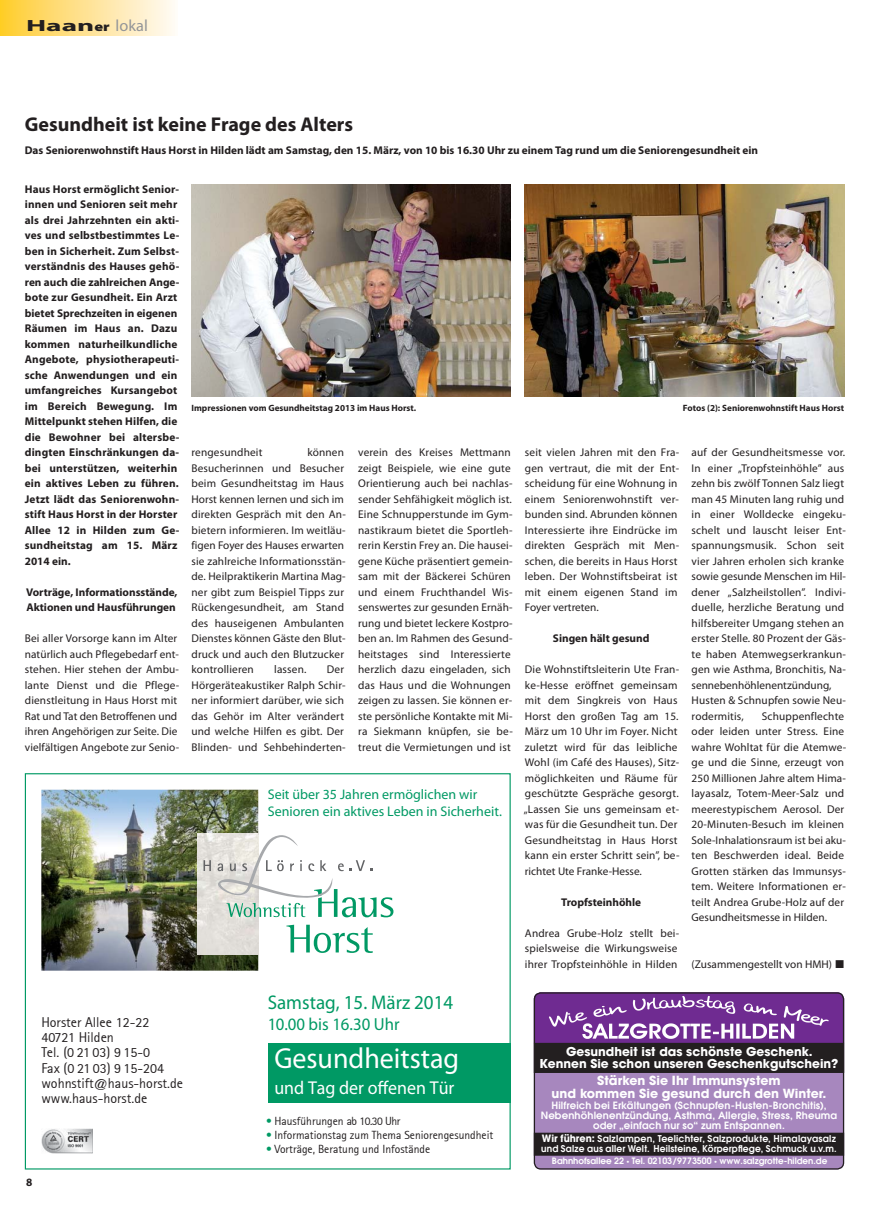
<style>
.page{position:relative;width:869px;height:1205px;background:#fff}
.page>*{position:absolute;margin:0;border:0;box-sizing:border-box;transform-origin:0 0}
.t1{font:800 29.12px "Rotis Sans Serif";color:#fff;scale:.96 1}
.t2{font:700 20px "Myriad Pro";color:#231f20}
.t3{font:800 19.75px "Rotis Sans Serif";color:#009964;scale:.96 1}
.t4{font:800 18.62px "Rotis Sans Serif";color:#fff;scale:.96 1}
.t5{font:800 17.5px "Rotis Sans Serif";color:#009964;scale:.96 1}
.t6{font:16.25px "Myriad Pro";color:#939598}
.t7{font:14px/15.1px "Rotis Sans Serif";color:#231f20}
.t8{font:800 14px/16.8px "Rotis Sans Serif";color:#009964}
.t9{font:700 12.5px/13.1px "Avant Garde LT";color:#fff;text-align:center}
.t10{font:700 12.25px/11.9px "Avant Garde LT";color:#fff;text-align:center}
.t11{font:11.62px "Rotis Sans Serif";color:#231f20}
.t12{font:11.25px/15.5px "Myriad Pro";letter-spacing:.015em;color:#231f20}
.t13{font:700 11.25px/15.5px "Myriad Pro";letter-spacing:.015em;color:#231f20}
.t14{font:600 10px/10px "Avant Garde LT";letter-spacing:.015em;color:#fff;text-align:center}
.t15{font:600 9.38px/10px "Avant Garde LT";letter-spacing:.02em;color:#fff}
.t16{font:700 9.12px "Myriad Pro";color:#231f20}
.t17{font:600 8.75px "Avant Garde LT";color:#fff}
.s1{font-weight:700;color:#231f20}
.s2{font-weight:900;font-size:13px;color:#231f20}
.s3{color:#009964}
.s4{font-weight:700;font-size:10px}
.s5{font-family:"Futura LT";font-weight:700}
</style>
<div class="page">
<div style="left:0;top:0;width:177px;height:35px;background:linear-gradient(to right,#ffcc30,#fffaf9)"></div>
<img style="left:41px;top:790px;width:217px;height:180px">
<img style="left:197px;top:833px;width:61px;height:122px">
<svg style="left:286px;top:925px;width:86px;height:28px"></svg>
<svg style="left:203px;top:860px;width:8px;height:11px"></svg>
<svg style="left:217px;top:835px;width:176px;height:82px"></svg>
<div style="left:268px;top:1043px;width:242px;height:59px;background:#009964"></div>
<img style="left:41px;top:1128px;width:51px;height:25px">
<div style="left:533px;top:992px;width:310px;height:177px;background:#a787be;border-radius:7px"></div>
<svg style="left:535px;top:992px;width:308px;height:163px"></svg>
<img style="left:547px;top:994px;width:283px;height:46px">
<div style="left:533px;top:992px;width:310px;height:177px;border:1px solid #231f20;border-radius:6px"></div>
<img style="left:191px;top:184px;width:319px;height:213px">
<img style="left:524px;top:184px;width:319px;height:213px">
<h3 class="t6" style="left:26px;top:20px;width:123px"><span class="s1">Haan</span><span class="s2">er</span> lokal</h3>
<h2 class="t2" style="left:25px;top:116px;width:330px">Gesundheit ist keine Frage des Alters</h2>
<p class="t13" style="left:25px;top:144px;width:734px">Das Seniorenwohnstift Haus Horst in Hilden lädt am Samstag, den 15. März, von 10 bis 16.30 Uhr zu einem Tag rund um die Seniorengesundheit ein</p>
<p class="t13" style="left:25px;top:182px;width:156px">Haus Horst ermöglicht Senior - innen und Senioren seit mehr als drei Jahrzehnten ein akti&shy;ves und selbstbestimmtes Le&shy;ben in Sicherheit. Zum Selbst&shy;verständnis des Hauses gehö&shy;ren auch die zahlreichen Ange&shy;bote zur Gesundheit. Ein Arzt bietet Sprechzeiten in eigenen<br>Räumen im Haus an. Dazu kommen naturheilkundliche<br>Angebote, physiotherapeuti&shy;sche Anwendungen und ein umfangreiches Kursangebot im Bereich Bewegung. Im<br>Mittelpunkt stehen Hilfen, die die Bewohner bei altersbe&shy;dingten Einschränkungen da&shy;bei unterstützen, weiterhin ein aktives Leben zu führen.<br>Jetzt lädt das Seniorenwohn&shy;stift Haus Horst in der Horster<br>Allee 12 in Hilden zum Ge&shy;sundheitstag am 15. März<br>2014 ein.</p>
<p class="t13" style="left:26px;top:585px;width:153px">Vorträge, Informationsstände,<br>Aktionen und Hausführungen</p>
<p class="t12" style="left:25px;top:631px;width:156px">Bei aller Vorsorge kann im Alter natürlich auch Pflegebedarf ent&shy;stehen. Hier stehen der Ambu&shy;lante Dienst und die Pflege&shy;dienstleitung in Haus Horst mit<br>Rat und Tat den Betroffenen und ihren Angehörigen zur Seite. Die vielfältigen Angebote zur Senio-</p>
<p class="t16" style="left:191px;top:404px;width:226px">Impressionen vom Gesundheitstag 2013 im Haus Horst.</p>
<p class="t16" style="left:682px;top:404px;width:163px">Fotos (2): Seniorenwohnstift Haus Horst</p>
<p class="t12" style="left:191px;top:446px;width:156px;text-indent:116px">können<br>Besucher innen und Besucher beim Gesundheitstag im Haus<br>Horst kennen lernen und sich im direkten Gespräch mit den An&shy;bietern informieren. Im weitläu&shy;figen Foyer des Hauses erwarten sie zahlreiche Informationsstän&shy;de. Heilpraktikerin Martina Mag&shy;ner gibt zum Beispiel Tipps zur<br>Rückengesundheit, am Stand des hauseigenen Ambulanten<br>Dienstes können Gäste den Blut&shy;druck und auch den Blutzucker kontrollieren</p>
<p class="t12" style="left:191px;top:446px;width:72px">rengesundheit</p>
<p class="t12" style="left:358px;top:446px;width:156px">verein des Kreises Mettmann zeigt Beispiele, wie eine gute<br>Orientierung auch bei nachlas&shy;sender Sehfähigkeit möglich ist.<br>Eine Schnupperstunde im Gym&shy;nastikraum bietet die Sportleh&shy;rerin Kerstin Frey an. Die hausei&shy;gene Küche präsentiert gemein&shy;sam mit der Bäckerei Schüren und einem Fruchthandel Wis&shy;senswertes zur gesunden Ernäh&shy;rung und bietet leckere Kostpro&shy;ben an. Im Rahmen des Gesund&shy;heitstages sind Interessierte herzlich dazu eingeladen, sich das Haus und die Wohnungen zeigen zu lassen. Sie können er&shy;ste persönliche Kontakte mit Mi&shy;ra Siekmann knüpfen, sie be&shy;treut die Vermietungen und ist</p>
<p class="t12" style="left:524px;top:446px;width:156px">seit vielen Jahren mit den Fra&shy;gen vertraut, die mit der Ent&shy;scheidung für eine Wohnung in einem Seniorenwohnstift ver&shy;bunden sind. Abrunden können<br>Interessierte ihre Eindrücke im direkten Gespräch mit Men&shy;schen, die bereits in Haus Horst leben. Der Wohnstiftsbeirat ist mit einem eigenen Stand im<br>Foyer vertreten.</p>
<p class="t13" style="left:552px;top:632px;width:98px">Singen hält gesund</p>
<p class="t12" style="left:523px;top:663px;width:157px">Die Wohnstiftsleiterin Ute Fran&shy;ke-Hesse eröffnet gemeinsam mit dem Singkreis von Haus<br>Horst den großen Tag am 15.<br>März um 10 Uhr im Foyer. Nicht zuletzt wird für das leibliche<br>Wohl (im Café des Hauses), Sitz&shy;möglichkeiten und Räume für geschützte Gespräche gesorgt. „Lassen Sie uns gemeinsam et&shy;was für die Gesundheit tun. Der<br>Gesundheitstag in Haus Horst kann ein erster Schritt sein”, be&shy;richtet Ute Franke-Hesse.</p>
<p class="t13" style="left:561px;top:895px;width:82px">Tropfsteinhöhle</p>
<p class="t12" style="left:524px;top:926px;width:156px">Andrea Grube-Holz stellt bei&shy;spielsweise die Wirkungsweise ihrer Tropfsteinhöhle in Hilden</p>
<p class="t12" style="left:274px;top:663px;width:34px">lassen.</p>
<p class="t12" style="left:191px;top:663px;width:156px;text-indent:135px">Der<br>Hörgeräte akustiker Ralph Schir&shy;ner informiert darüber, wie sich das Gehör im Alter verändert und welche Hilfen es gibt. Der<br>Blinden- und Sehbehinderten-</p>
<p class="t8" style="left:268px;top:787px;width:235px">Seit über 35 Jahren ermöglichen wir<br>Senioren ein aktives Leben in Sicherheit.</p>
<p class="t12" style="left:691px;top:446px;width:156px">auf der Gesundheitsmesse vor.<br>In einer „Tropfsteinhöhle” aus zehn bis zwölf Tonnen Salz liegt man 45 Minuten lang ruhig und in einer Wolldecke eingeku&shy;schelt und lauscht leiser Ent&shy;spannungsmusik. Schon seit vier Jahren erholen sich kranke sowie gesunde Menschen im Hil&shy;dener „Salzheilstollen”. Indivi&shy;duelle, herzliche Beratung und hilfsbereiter Umgang stehen an erster Stelle. 80 Prozent der Gäs&shy;te haben Atemwegserkrankun&shy;gen wie Asthma, Bronchitis, Na&shy;sennebenhöhlenentzündung,<br>Husten &amp; Schnupfen sowie Neu&shy;rodermitis,</p>
<p class="t12" style="left:691px;top:709px;width:156px;text-indent:70px">Schuppenflechte oder leiden unter Stress. Eine wahre Wohltat für die Atemwe&shy;ge und die Sinne, erzeugt von<br>250 Millionen Jahre altem Hima&shy;layasalz, Totem-Meer-Salz und meerestypischem Aerosol. Der<br>20-Minuten-Besuch im kleinen<br>Sole-Inhalationsraum ist bei aku&shy;ten Beschwerden ideal. Beide<br>Grotten stärken das Immunsys&shy;tem. Weitere Informationen er&shy;teilt Andrea Grube-Holz auf der<br>Gesundheitsmesse in Hilden.</p>
<p class="t12" style="left:691px;top:957px;width:154px">(Zusammengestellt von HMH) ■</p>
<p class="t7" style="left:41px;top:1014px;width:143px">Horster Allee 12-22<br>40721 Hilden<br>Tel. (0 21 03) 9 15-0<br>Fax (0 21 03) 9 15-204 wohnstift@haus-horst.de www.haus-horst.de</p>
<h3 class="t3" style="left:268px;top:996px;width:194px">Samstag, 15. März 2014</h3>
<h3 class="t5" style="left:268px;top:1018px;width:139px">10.00 bis 16.30 Uhr</h3>
<h1 class="t1" style="left:274px;top:1048px;width:194px">Gesundheitstag</h1>
<h3 class="t4" style="left:274px;top:1081px;width:189px">und Tag der offenen Tür</h3>
<p class="t11" style="left:266px;top:1113px;width:136px"><span class="s3">•</span> Hausführungen ab 10.30 Uhr</p>
<p class="t11" style="left:266px;top:1127px;width:228px"><span class="s3">•</span> Informationstag zum Thema Seniorengesundheit</p>
<p class="t11" style="left:266px;top:1141px;width:165px"><span class="s3">•</span> Vorträge, Beratung und Infostände</p>
<p class="t10" style="left:539px;top:1046px;width:300px">Gesundheit ist das schönste Geschenk.<br>Kennen Sie schon unseren Geschenkgutschein?</p>
<p class="t9" style="left:551px;top:1074px;width:276px">Stärken Sie Ihr Immunsystem<br>und kommen Sie gesund durch den Winter.</p>
<p class="t14" style="left:540px;top:1101px;width:298px">Hilfreich bei Erkältungen (Schnupfen-Husten-Bronchitis),<br>Nebenhöhlenentzündung, Asthma, Allergie, Stress, Rheuma oder „einfach nur so“ zum Entspannen.</p>
<p class="t15" style="left:541px;top:1134px;width:297px"><span class="s4">Wir führen:</span> Salzlampen, Teelichter, Salzprodukte, Himalayasalz und Salze aus aller Welt. Heilsteine, Körperpflege, Schmuck u.v.m.</p>
<p class="t17" style="left:551px;top:1156px;width:277px">Bahnhofsallee 22 <span class="s5">·</span> Tel. 02103/9773500 <span class="s5">·</span> www.salzgrotte-hilden.de</p>
</div>
